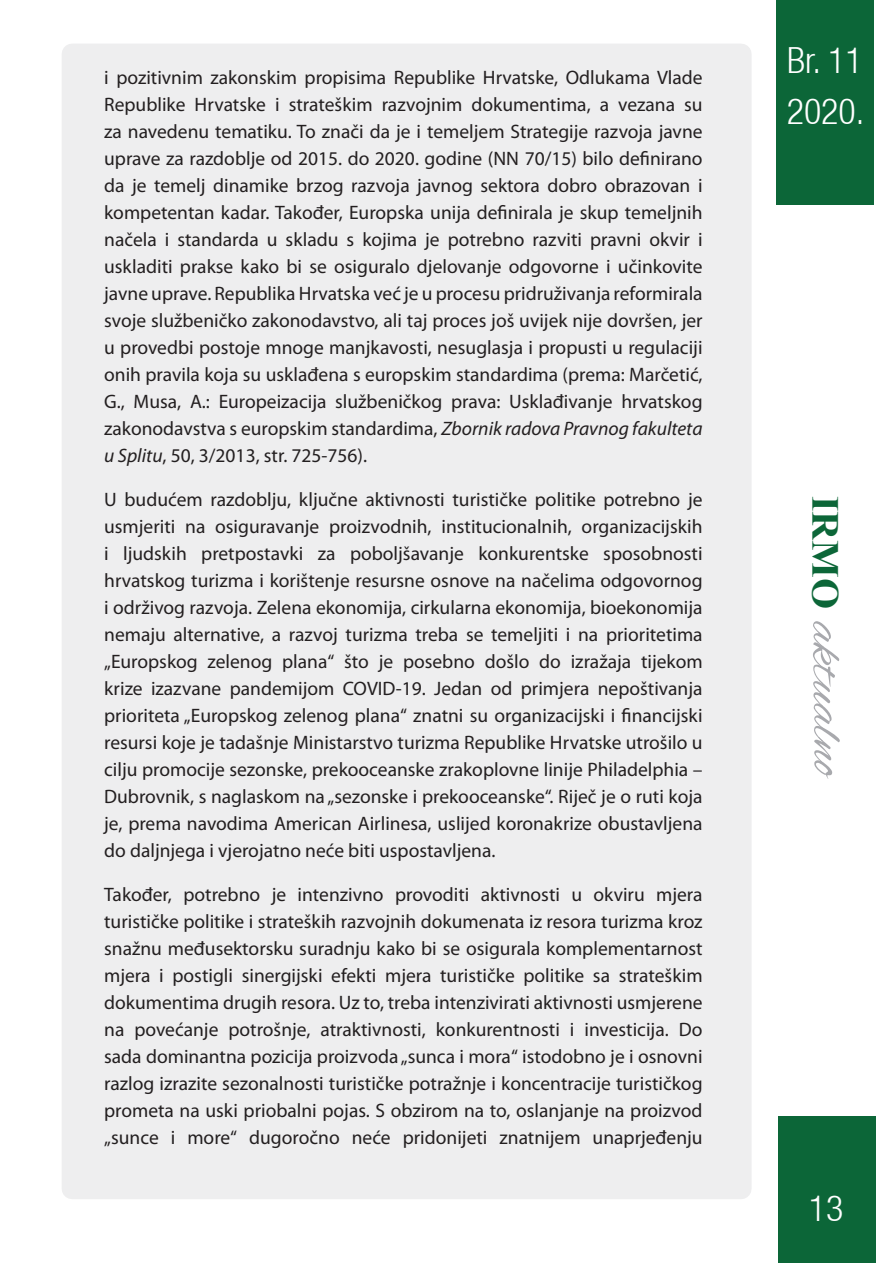
<style>
.page{position:relative;width:893px;height:1263px;background:#fff}
.page>*{position:absolute;margin:0;border:0;box-sizing:border-box;transform-origin:0 0}
.t1{font:51.3px "Alex Brush";color:#a8a9ad;scale:1.05 1}
.t2{font:300 condensed 36px/51px "Helvetica Neue LT";color:#fff}
.Tekst{font:19.5px/27px "Myriad Pro";color:#231f20;text-align:justify}
.s1{font-style:italic}
.s2{font-family:"Times New Roman";font-weight:700;font-size:38.1px;color:#0c6638}
</style>
<div class="page">
<div style="left:778px;top:1116px;width:98px;height:147px;background:#0c6638"></div>
<div style="left:776px;top:0;width:98px;height:204px;background:#0c6638"></div>
<div style="left:62px;top:44px;width:690px;height:1155px;background:#eeeeef"></div>
<p class="Tekst" style="left:104px;top:63px;width:600px">i pozitivnim zakonskim propisima Republike Hrvatske, Odlukama Vlade Republike Hrvatske i strateškim razvojnim dokumentima, a vezana su za navedenu tematiku. To znači da je i temeljem Strategije razvoja javne uprave za razdoblje od 2015. do 2020. godine (NN 70/15) bilo definirano da je temelj dinamike brzog razvoja javnog sektora dobro obrazovan i kompetentan kadar. Također, Europska unija definirala je skup temeljnih načela i standarda u skladu s kojima je potrebno razviti pravni okvir i uskladiti prakse kako bi se osiguralo djelovanje odgovorne i učinkovite javne uprave. Republika Hrvatska već je u procesu pridruživanja reformirala svoje službeničko zakonodavstvo, ali taj proces još uvijek nije dovršen, jer u provedbi postoje mnoge manjkavosti, nesuglasja i propusti u regulaciji onih pravila koja su usklađena s europskim standardima (prema: Marčetić, G., Musa, A.: Europeizacija službeničkog prava: Usklađivanje hrvatskog zakonodavstva s europskim standardima, <span class="s1">Zbornik radova Pravnog fakulteta u Splitu</span>, 50, 3/2013, str. 725-756).</p>
<p class="Tekst" style="left:104px;top:485px;width:600px">U budućem razdoblju, ključne aktivnosti turističke politike potrebno je usmjeriti na osiguravanje proizvodnih, institucionalnih, organizacijskih i ljudskih pretpostavki za poboljšavanje konkurentske sposobnosti hrvatskog turizma i korištenje resursne osnove na načelima odgovornog i održivog razvoja. Zelena ekonomija, cirkularna ekonomija, bioekonomija nemaju alternative, a razvoj turizma treba se temeljiti i na prioritetima „Europskog zelenog plana“ što je posebno došlo do izražaja tijekom krize izazvane pandemijom COVID-19. Jedan od primjera nepoštivanja prioriteta „Europskog zelenog plana“ znatni su organizacijski i financijski resursi koje je tadašnje Ministarstvo turizma Republike Hrvatske utrošilo u cilju promocije sezonske, prekooceanske zrakoplovne linije Philadelphia – Dubrovnik, s naglaskom na „sezonske i prekooceanske“. Riječ je o ruti koja je, prema navodima American Airlinesa, uslijed koronakrize obustavljena do daljnjega i vjerojatno neće biti uspostavljena.</p>
<p class="Tekst" style="left:104px;top:880px;width:600px">Također, potrebno je intenzivno provoditi aktivnosti u okviru mjera turističke politike i strateških razvojnih dokumenata iz resora turizma kroz snažnu međusektorsku suradnju kako bi se osigurala komplementarnost mjera i postigli sinergijski efekti mjera turističke politike sa strateškim dokumentima drugih resora. Uz to, treba intenzivirati aktivnosti usmjerene na povećanje potrošnje, atraktivnosti, konkurentnosti i investicija. Do sada dominantna pozicija proizvoda „sunca i mora“ istodobno je i osnovni razlog izrazite sezonalnosti turističke potražnje i koncentracije turističkog prometa na uski priobalni pojas. S obzirom na to, oslanjanje na proizvod „sunce i more“ dugoročno neće pridonijeti znatnijem unaprjeđenju</p>
<h2 class="t2" style="left:787px;top:34px;width:79px">Br. 11<br>2020.</h2>
<h1 class="t1" style="left:856px;top:496px;width:272px;rotate:90deg"><span class="s2">IRMO</span> aktualno</h1>
<h2 class="t2" style="left:809px;top:1182px;width:36px">13</h2>
</div>
